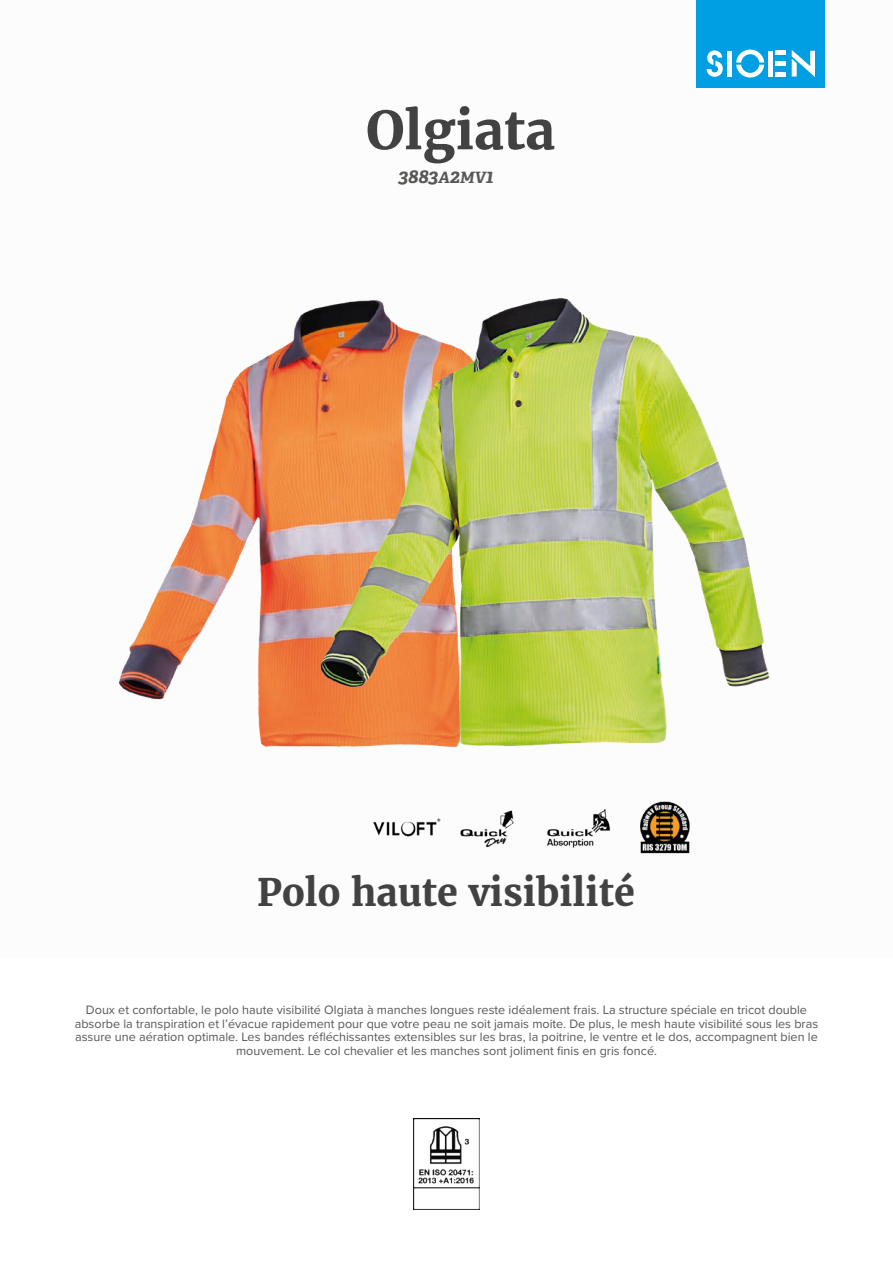
<style>
.page{position:relative;width:893px;height:1263px;background:#fff}
.page>*{position:absolute;margin:0;border:0;box-sizing:border-box;transform-origin:0 0}
.t1{font:700 52.5px "Merriweather";color:#424243}
.t2{font:700 37.5px "Merriweather";color:#424243}
.t3{font:italic 700 19.5px "Adelle";color:#575756}
.t4{font:12.6px/13.6px "Proxima Nova";color:#575756;text-align:center}
.s1{font-size:15.6px}
</style>
<div class="page">
<div style="left:697px;top:0;width:128px;height:88px;background:#009fe3"></div>
<svg style="left:707px;top:50px;width:16px;height:27px"></svg>
<svg style="left:736px;top:50px;width:28px;height:28px"></svg>
<div style="left:727px;top:51px;width:5px;height:26px;background:#fff"></div>
<div style="left:768px;top:51px;width:5px;height:26px;background:#fff"></div>
<div style="left:775px;top:72px;width:11px;height:5px;background:#fff"></div>
<div style="left:775px;top:61px;width:11px;height:5px;background:#fff"></div>
<hr style="left:775px;top:51px;width:11px;height:4px;background:#fff">
<svg style="left:792px;top:50px;width:23px;height:27px"></svg>
<img style="left:413px;top:1118px;width:67px;height:92px">
<img style="left:118px;top:320px;width:180px;height:427px">
<img style="left:298px;top:297px;width:472px;height:557px">
<h1 class="t1" style="left:366px;top:95px;width:190px">Olgiata</h1>
<h3 class="t3" style="left:398px;top:164px;width:97px">3883<span class="s1">A</span>2<span class="s1">MV</span>1</h3>
<h2 class="t2" style="left:257px;top:867px;width:379px">Polo haute visibilité</h2>
<p class="t4" style="left:75px;top:1002px;width:745px">Doux et confortable, le polo haute visibilité Olgiata à manches longues reste idéalement frais. La structure spéciale en tricot double absorbe la transpiration et l’évacue rapidement pour que votre peau ne soit jamais moite. De plus, le mesh haute visibilité sous les bras assure une aération optimale. Les bandes réfléchissantes extensibles sur les bras, la poitrine, le ventre et le dos, accompagnent bien le mouvement. Le col chevalier et les manches sont joliment finis en gris foncé.</p>
</div>
